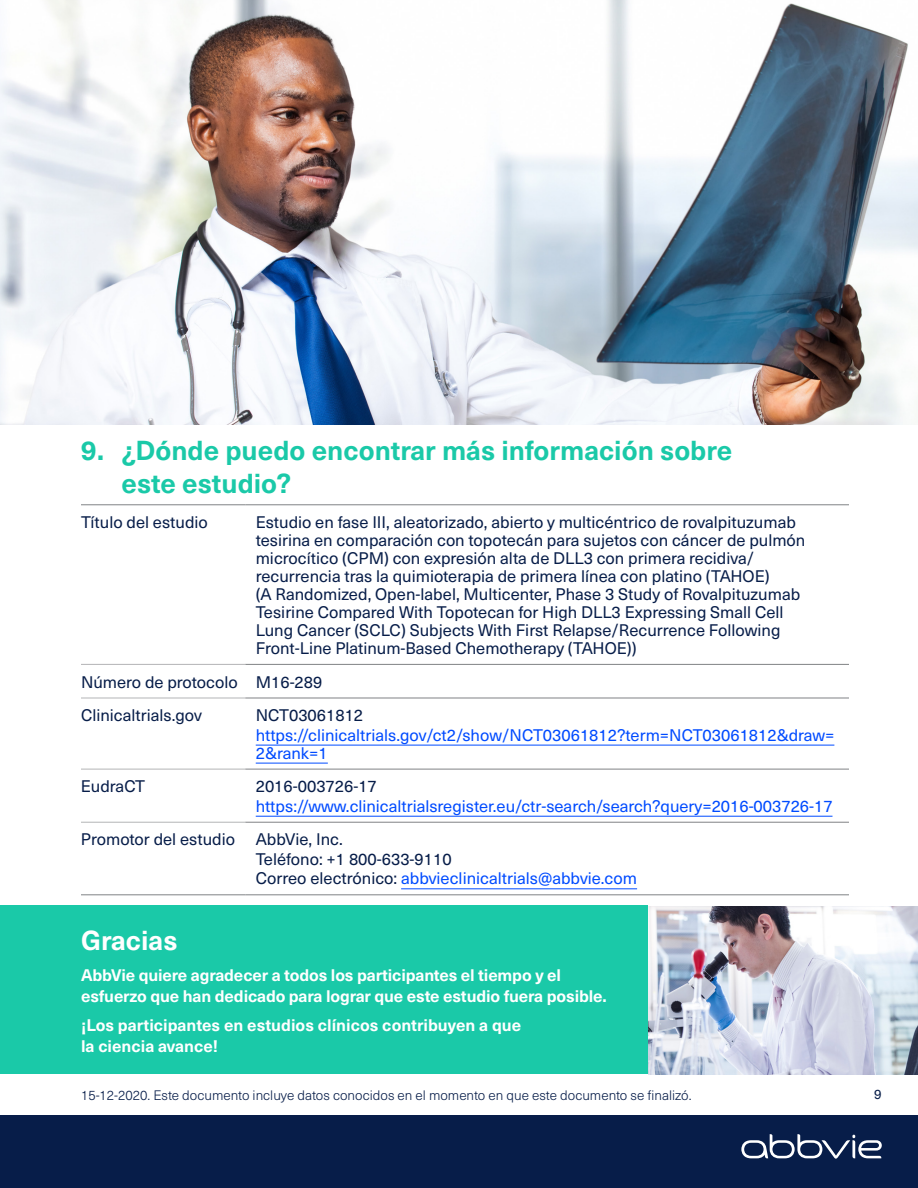
<style>
.page{position:relative;width:918px;height:1188px;background:#fff}
.page>*{position:absolute;margin:0;border:0;box-sizing:border-box;transform-origin:0 0}
.t1{font:700 27px/32.4px "Neue Haas Unica Pro";color:#1ac9a8}
.t2{font:700 27px "Neue Haas Unica Pro";color:#fff}
.t3{font:16.5px/18px "Neue Haas Unica Pro";color:#071d49}
.t4{font:700 16.5px/21px "Neue Haas Unica Pro";letter-spacing:-.01em;color:#fff}
.t5{font:16.5px/18px "Neue Haas Unica Pro";color:#004bff}
.t6{font:300 13.5px "Neue Haas Unica Pro";color:#071d49}
.t7{font:13.5px "Neue Haas Unica Pro";color:#071d49}
.s1{color:#004bff}
</style>
<div class="page">
<img style="left:0;top:0;width:918px;height:424px">
<img style="left:648px;top:906px;width:270px;height:168px">
<div style="left:0;top:1115px;width:918px;height:73px;background:#071d49"></div>
<div style="left:0;top:906px;width:648px;height:168px;background:#1ac9a8"></div>
<hr style="left:81px;top:505px;width:164px;height:1px;background:#808285">
<hr style="left:245px;top:505px;width:604px;height:1px;background:#808285">
<hr style="left:245px;top:664px;width:604px;height:1px;background:#808285">
<hr style="left:245px;top:698px;width:604px;height:1px;background:#808285">
<hr style="left:245px;top:769px;width:604px;height:1px;background:#808285">
<hr style="left:245px;top:822px;width:604px;height:1px;background:#808285">
<hr style="left:81px;top:895px;width:164px;height:1px;background:#808285">
<hr style="left:245px;top:895px;width:604px;height:1px;background:#808285">
<hr style="left:81px;top:664px;width:164px;height:1px;background:#b3b4b6">
<hr style="left:81px;top:698px;width:164px;height:1px;background:#b3b4b6">
<hr style="left:81px;top:769px;width:164px;height:1px;background:#b3b4b6">
<hr style="left:81px;top:822px;width:164px;height:1px;background:#b3b4b6">
<hr style="left:256px;top:745px;width:578px;height:1px;background:#004bff">
<hr style="left:256px;top:763px;width:72px;height:1px;background:#004bff">
<hr style="left:256px;top:816px;width:576px;height:1px;background:#004bff">
<hr style="left:401px;top:888px;width:236px;height:1px;background:#004bff">
<svg style="left:741px;top:1134px;width:141px;height:25px"></svg>
<h1 class="t1" style="left:122px;top:435px;width:612px;text-indent:-40px">9. ¿Dónde puedo encontrar más información sobre este estudio?</h1>
<p class="t3" style="left:81px;top:513px;width:128px">Título del estudio</p>
<p class="t3" style="left:256px;top:513px;width:551px">Estudio en fase III, aleatorizado, abierto y multicéntrico de rovalpituzumab tesirina en comparación con topotecán para sujetos con cáncer de pulmón microcítico (CPM) con expresión alta de DLL3 con primera recidiva/ recurrencia tras la quimioterapia de primera línea con platino (TAHOE)<br>(A Randomized, Open-label, Multicenter, Phase 3 Study of Rovalpituzumab Tesirine Compared With Topotecan for High DLL3 Expressing Small Cell Lung Cancer (SCLC) Subjects With First Relapse/Recurrence Following Front-Line Platinum-Based Chemotherapy (TAHOE))</p>
<p class="t3" style="left:81px;top:665px;width:243px;line-height:33.6px">Número de protocolo M16-289<br>Clinicaltrials.gov</p>
<p class="t3" style="left:256px;top:707px;width:109px">NCT03061812</p>
<p class="t5" style="left:256px;top:726px;width:580px">https://clinicaltrials.gov/ct2/show/NCT03061812?term=NCT03061812&amp;draw=<br>2&amp;rank=1</p>
<p class="t3" style="left:81px;top:778px;width:66px">EudraCT</p>
<p class="t3" style="left:256px;top:778px;width:123px">2016-003726-17</p>
<p class="t5" style="left:256px;top:797px;width:578px">https://www.clinicaltrialsregister.eu/ctr-search/search?query=2016-003726-17</p>
<p class="t3" style="left:81px;top:831px;width:156px">Promotor del estudio</p>
<p class="t3" style="left:256px;top:830px;width:383px;line-height:19.5px">AbbVie, Inc.<br>Teléfono: +1 800-633-9110<br>Correo electrónico: <span class="s1">abbvieclinicaltrials@abbvie.com</span></p>
<h1 class="t2" style="left:81px;top:923px;width:98px">Gracias</h1>
<p class="t4" style="left:81px;top:965px;width:527px">AbbVie quiere agradecer a todos los participantes el tiempo y el esfuerzo que han dedicado para lograr que este estudio fuera posible.</p>
<p class="t4" style="left:81px;top:1014px;width:442px">¡Los participantes en estudios clínicos contribuyen a que la ciencia avance!</p>
<p class="t6" style="left:81px;top:1087px;width:612px">15-12-2020. Este documento incluye datos conocidos en el momento en que este documento se finalizó.</p>
<p class="t7" style="left:874px;top:1086px;width:9px">9</p>
</div>
